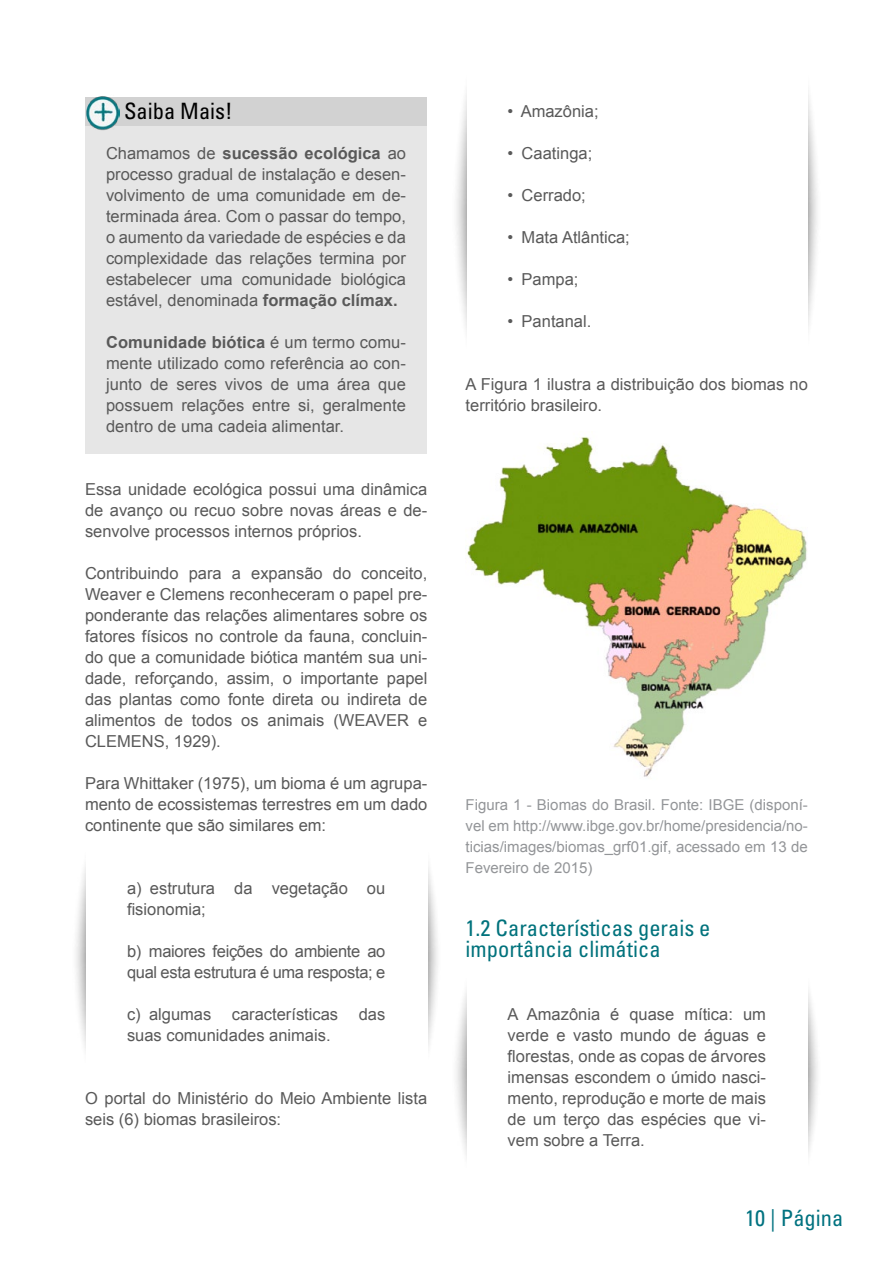
<style>
.page{position:relative;width:893px;height:1263px;background:#fff}
.page>*{position:absolute;margin:0;border:0;box-sizing:border-box;transform-origin:0 0}
.t1{font:condensed 22.5px/21px "Univers LT Std";color:#00727c}
.t2{font:condensed 22.5px "Univers LT Std";color:#000}
.t3{font:condensed 22.5px "Univers LT Std";color:#007280}
.t4{font:16.5px/21px "Arial";color:#595959;text-align:justify}
.t5{font:16.5px/21px "Arial";letter-spacing:-.02em;color:#595959}
.t6{font:15px/21px "Arial";color:#939598;text-align:justify}
.s1{font-weight:700}
</style>
<div class="page">
<div style="left:85px;top:126px;width:342px;height:327px;background:#e6e6e6"></div>
<div style="left:85px;top:97px;width:342px;height:29px;background:#d2d2d2"></div>
<img style="left:86px;top:96px;width:34px;height:35px">
<img style="left:467px;top:436px;width:340px;height:341px">
<img style="left:428px;top:867px;width:10px;height:179px">
<img style="left:76px;top:866px;width:10px;height:183px">
<img style="left:809px;top:993px;width:9px;height:158px">
<img style="left:456px;top:993px;width:10px;height:161px">
<img style="left:809px;top:100px;width:9px;height:220px">
<h1 class="t2" style="left:124px;top:97px;width:110px">Saiba Mais!</h1>
<p class="t4" style="left:106px;top:143px;width:301px">Chamamos de <span class="s1">sucessão ecológica</span> ao processo gradual de instalação e desen&shy;volvimento de uma comunidade em de&shy;terminada área. Com o passar do tempo, o aumento da variedade de espécies e da complexidade das relações termina por estabelecer uma comunidade biológica estável, denominada <span class="s1">formação clímax.</span></p>
<p class="t4" style="left:106px;top:332px;width:301px"><span class="s1">Comunidade biótica</span> é um termo comu&shy;mente utilizado como referência ao con&shy;junto de seres vivos de uma área que possuem relações entre si, geralmente dentro de uma cadeia alimentar.</p>
<p class="t4" style="left:85px;top:479px;width:344px">Essa unidade ecológica possui uma dinâmica de avanço ou recuo sobre novas áreas e de&shy;senvolve processos internos próprios.</p>
<p class="t4" style="left:85px;top:563px;width:344px">Contribuindo para a expansão do conceito, Weaver e Clemens reconheceram o papel pre&shy;ponderante das relações alimentares sobre os fatores físicos no controle da fauna, concluin&shy;do que a comunidade biótica mantém sua uni&shy;dade, reforçando, assim, o importante papel das plantas como fonte direta ou indireta de alimentos de todos os animais (WEAVER e CLEMENS, 1929).</p>
<p class="t4" style="left:85px;top:773px;width:344px">Para Whittaker (1975), um bioma é um agrupa&shy;mento de ecossistemas terrestres em um dado continente que são similares em:</p>
<p class="t4" style="left:127px;top:878px;width:260px">a) estrutura da vegetação ou fisionomia;</p>
<p class="t5" style="left:127px;top:941px;width:260px">b) maiores feições do ambiente ao qual esta estrutura é uma resposta; e</p>
<p class="t4" style="left:127px;top:1004px;width:260px">c) algumas características das suas comunidades animais.</p>
<p class="t4" style="left:85px;top:1088px;width:344px">O portal do Ministério do Meio Ambiente lista seis (6) biomas brasileiros:</p>
<p class="t4" style="left:508px;top:101px;width:93px">• Amazônia;</p>
<p class="t4" style="left:508px;top:143px;width:86px">• Caatinga;</p>
<p class="t4" style="left:508px;top:185px;width:80px">• Cerrado;</p>
<p class="t4" style="left:508px;top:227px;width:124px">• Mata Atlântica;</p>
<p class="t4" style="left:508px;top:269px;width:72px">• Pampa;</p>
<p class="t4" style="left:508px;top:311px;width:85px">• Pantanal.</p>
<p class="t4" style="left:466px;top:374px;width:344px">A Figura 1 ilustra a distribuição dos biomas no território brasileiro.</p>
<p class="t6" style="left:466px;top:794px;width:344px">Figura 1 - Biomas do Brasil. Fonte: IBGE (disponí&shy;vel em http://www.ibge.gov.br/home/presidencia/no&shy;ticias/images/biomas_grf01.gif, acessado em 13 de Fevereiro de 2015)</p>
<h1 class="t1" style="left:466px;top:917px;width:246px">1.2 Características gerais e importância climática</h1>
<p class="t4" style="left:508px;top:1004px;width:260px">A Amazônia é quase mítica: um verde e vasto mundo de águas e florestas, onde as copas de árvores imensas escondem o úmido nasci&shy;mento, reprodução e morte de mais de um terço das espécies que vi&shy;vem sobre a Terra.</p>
<h1 class="t3" style="left:745px;top:1204px;width:100px">10 | Página</h1>
</div>
